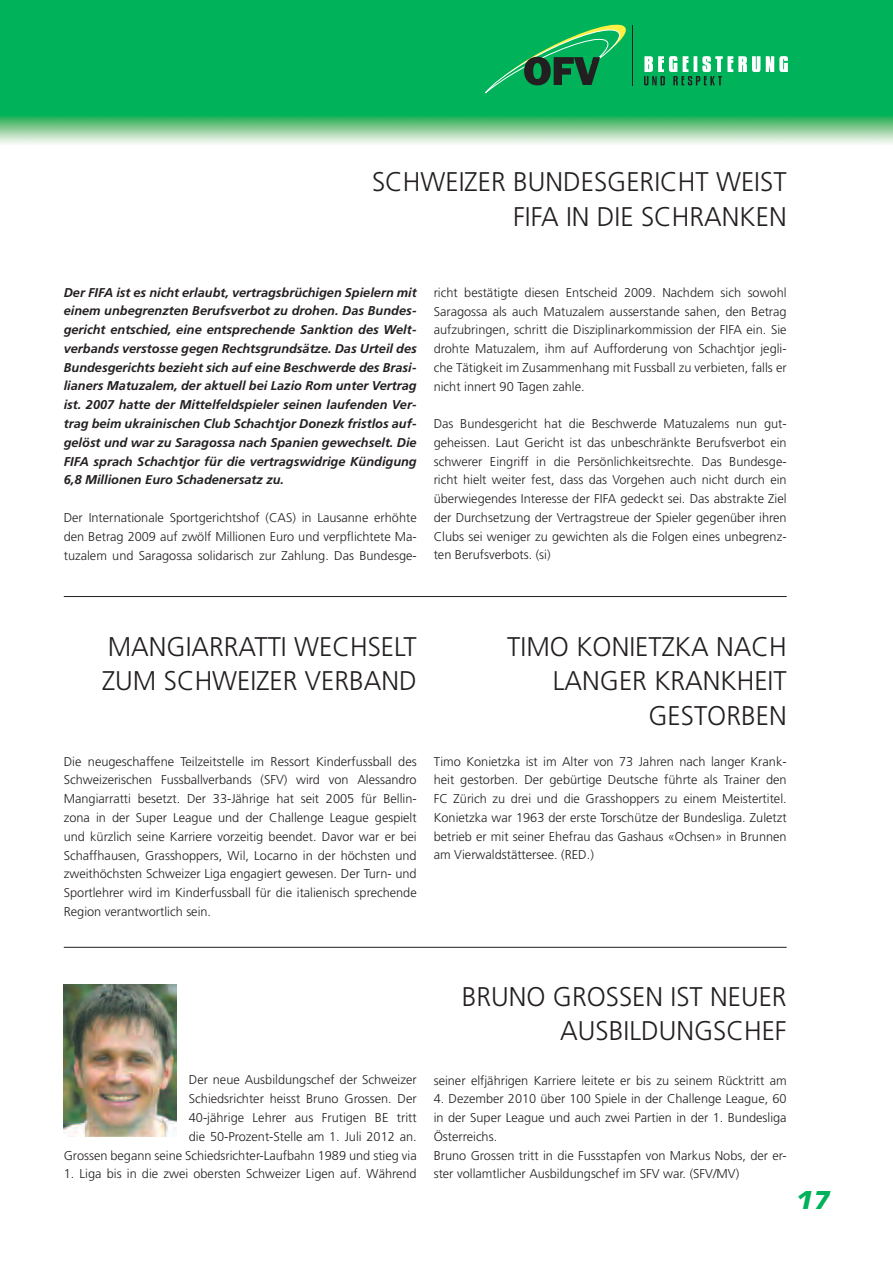
<style>
.page{position:relative;width:893px;height:1263px;background:#fff}
.page>*{position:absolute;margin:0;border:0;box-sizing:border-box;transform-origin:0 0}
.t1{font:300 27px/34.5px "Frutiger";color:#231f20}
.t2{font:italic 700 24px "Eurostile";color:#00b25a}
.t3{font:300 12.75px/18.8px "Frutiger";color:#231f20;text-align:justify}
.t4{font:italic 700 12.75px/18.8px "Frutiger";color:#231f20;text-align:justify}
</style>
<div class="page">
<img style="left:0;top:0;width:893px;height:144px">
<svg style="left:482px;top:22px;width:151px;height:74px;background:#12a456"></svg>
<svg style="left:644px;top:56px;width:144px;height:29px"></svg>
<hr style="left:64px;top:596px;width:723px;height:1px;background:#231f20">
<hr style="left:64px;top:947px;width:723px;height:1px;background:#231f20">
<img style="left:64px;top:984px;width:112px;height:152px">
<h1 class="t1" style="left:372px;top:165px;width:224px">Schweizer Bundesge</h1>
<h1 class="t1" style="left:513px;top:165px;width:275px;text-align:right">richt weist<br>Fifa in die Schranken</h1>
<p class="t4" style="left:64px;top:283px;width:354px">Der FIFA ist es nicht erlaubt, vertragsbrüchigen Spielern mit einem unbegrenzten Berufsverbot zu drohen. Das Bundes&shy;gericht entschied, eine entsprechende Sanktion des Welt&shy;verbands verstosse gegen Rechtsgrundsätze. Das Urteil des Bundesgerichts bezieht sich auf eine Beschwerde des Brasi&shy;lianers Matuzalem, der aktuell bei Lazio Rom unter Vertrag ist. 2007 hatte der Mittelfeldspieler seinen laufenden Ver&shy;trag beim ukrainischen Club Schachtjor Donezk fristlos auf&shy;gelöst und war zu Saragossa nach Spanien gewechselt. Die FIFA sprach Schachtjor für die vertragswidrige Kündigung 6,8 Millionen Euro Schadenersatz zu.</p>
<p class="t3" style="left:64px;top:508px;width:354px">Der Internationale Sportgerichtshof (CAS) in Lausanne erhöhte den Betrag 2009 auf zwölf Millionen Euro und verpflichtete Ma&shy;tuzalem und Saragossa solidarisch zur Zahlung. Das Bundesge-</p>
<p class="t3" style="left:434px;top:283px;width:354px">richt bestätigte diesen Entscheid 2009. Nachdem sich sowohl Saragossa als auch Matuzalem ausserstande sahen, den Betrag aufzubringen, schritt die Disziplinarkommission der FIFA ein. Sie drohte Matuzalem, ihm auf Aufforderung von Schachtjor jegli&shy;che Tätigkeit im Zusammenhang mit Fussball zu verbieten, falls er nicht innert 90 Tagen zahle.</p>
<p class="t3" style="left:434px;top:414px;width:354px">Das Bundesgericht hat die Beschwerde Matuzalems nun gut&shy;geheissen. Laut Gericht ist das unbeschränkte Berufsverbot ein schwerer Eingriff in die Persönlichkeitsrechte. Das Bundesge&shy;richt hielt weiter fest, dass das Vorgehen auch nicht durch ein überwiegendes Interesse der FIFA gedeckt sei. Das abstrakte Ziel der Durchsetzung der Vertragstreue der Spieler gegenüber ihren C lubs sei weniger zu gewichten als die Folgen eines unbegrenz&shy;ten Berufsverbots. (si)</p>
<h1 class="t1" style="left:102px;top:629px;width:316px">Mang iarratti wechse lt zum Schweize r Verband</h1>
<p class="t3" style="left:64px;top:752px;width:354px">Die neugeschaffene Teilzeitstelle im Ressort Kinderfussball des Schweizerischen Fussballverbands (SFV) wird von Alessandro Mangiarratti besetzt. Der 33-Jährige hat seit 2005 für Bellin&shy;zona in der Super League und der C hallenge League gespielt und kürzlich seine Karriere vorzeitig beendet. Davor war er bei Schaffhausen, Grasshoppers, Wil, Locarno in der höchsten und zweithöchsten Schweizer Liga engagiert gewesen. Der Turn- und Sportlehrer wird im Kinderfussball für die italienisch sprechende Region verantwortlich sein.</p>
<h1 class="t1" style="left:507px;top:629px;width:281px;text-align:right">Tim o Konietzka nach lange r Krankheit gestorben</h1>
<p class="t3" style="left:434px;top:752px;width:354px">Timo Konietzka ist im Alter von 73 Jahren nach langer Krank&shy;heit gestorben. Der gebürtige Deutsche führte als Trainer den FC Zürich zu drei und die Grasshoppers zu einem Meistertitel.<br>Konietzka war 1963 der erste Torschütze der Bundesliga. Zuletzt betrieb er mit seiner Ehefrau das Gashaus «Ochsen» in Brunnen am Vierwaldstättersee. (RED.)</p>
<p class="t3" style="left:64px;top:1071px;width:354px;text-align:right">Der neue Ausbildungschef der Schweizer<br>Schiedsrichter heisst Bruno Grossen. Der<br>40-jährige Lehrer aus Frutigen BE tritt<br>die 50-Prozent-Stelle am 1. Juli 2012 an.<br>Grossen begann seine Schiedsrichter-Laufbahn 1989 und stieg via</p>
<p class="t3" style="left:64px;top:1164px;width:354px">1. Liga bis in die zwei obersten Schweizer Ligen auf. Während</p>
<h1 class="t1" style="left:560px;top:979px;width:228px;text-indent:-99px">Bruno Grossen ist neuer<br>Ausbildungschef</h1>
<p class="t3" style="left:434px;top:1071px;width:354px">seiner elfjährigen Karriere leitete er bis zu seinem Rücktritt am</p>
<p class="t3" style="left:434px;top:1089px;width:354px;text-align:left">4. Dezember 2010 über 100 Spiele in der C hallenge League, 60 in der Super League und auch zwei Partien in der 1. Bundesliga Österreichs.<br>Bruno Grossen tritt in die Fussstapfen von Markus Nobs, der er&shy;ster vollamtlicher Ausbildungschef im SFV war. (SFV/MV)</p>
<h2 class="t2" style="left:795px;top:1185px;width:36px">17</h2>
</div>
